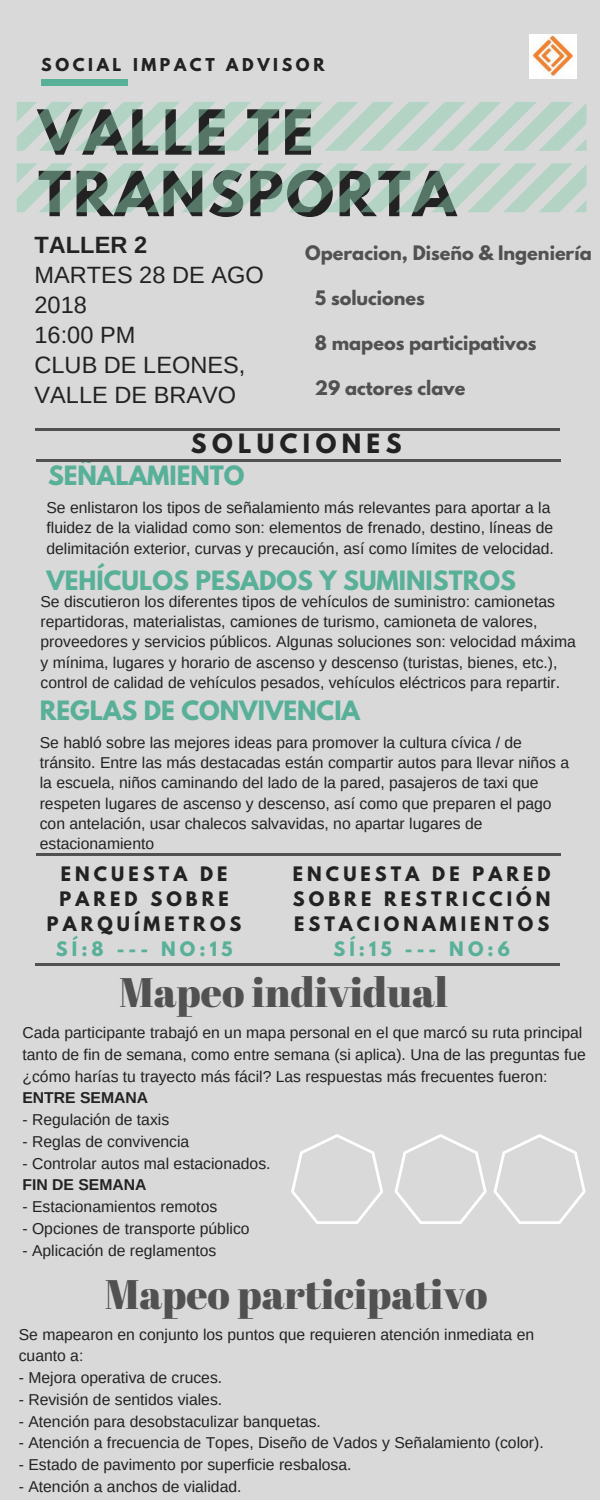
<style>
.page{position:relative;width:600px;height:1500px;background:#d9d9d9}
.page>*{position:absolute;margin:0;border:0;box-sizing:border-box;transform-origin:0 0}
.t1{font:700 55px/61.5px "League Spartan";letter-spacing:.04em;color:#222}
.t2{font:41.3px "Abril Fatface";color:#515151}
.t3{font:700 23.6px "League Spartan";color:#58b098}
.t4{font:23.6px/30px "Arimo";color:#222}
.t5{font:700 23.6px "League Spartan";letter-spacing:.23em;color:#222}
.t6{font:700 23.6px "Arimo";color:#222}
.t7{font:700 17.7px/24.8px "League Spartan";letter-spacing:.23em;color:#222;text-align:center}
.t8{font:700 17.7px "League Spartan";color:#515151}
.t9{font:700 17.7px "League Spartan";letter-spacing:.23em;color:#58b098}
.t10{font:15.7px/20.2px "Arimo";color:#222}
.t11{font:700 15.7px "Arimo";color:#222}
.t12{font:700 15.7px "League Spartan";letter-spacing:.23em;color:#222}
</style>
<div class="page">
<div style="left:41px;top:79px;width:86px;height:7px;background:#58b098"></div>
<hr style="left:36px;top:460px;width:525px;height:2px;background:#515151">
<hr style="left:35px;top:428px;width:524px;height:2px;background:#515151">
<hr style="left:35px;top:963px;width:524px;height:2px;background:#515151">
<hr style="left:36px;top:854px;width:525px;height:2px;background:#515151">
<img style="left:530px;top:34px;width:47px;height:45px">
<svg style="left:17px;top:163px;width:570px;height:49px"></svg>
<svg style="left:17px;top:102px;width:570px;height:49px"></svg>
<svg style="left:291px;top:1134px;width:92px;height:90px"></svg>
<svg style="left:395px;top:1134px;width:92px;height:90px"></svg>
<svg style="left:494px;top:1134px;width:92px;height:90px"></svg>
<p class="t12" style="left:41px;top:56px;width:285px">SOCIAL IMPACT ADVISOR</p>
<h1 class="t1" style="left:38px;top:109px;width:419px">VALLE TE<br>TRANSPORTA</h1>
<h3 class="t6" style="left:34px;top:232px;width:114px">TALLER 2</h3>
<h3 class="t4" style="left:34px;top:260px;width:231px">MARTES 28 DE AGO<br>2018<br>16:00 PM<br>CLUB DE LEONES,<br>VALLE DE BRAVO</h3>
<p class="t8" style="left:305px;top:244px;width:288px">Operacion, Diseño &amp; Ingeniería</p>
<p class="t8" style="left:315px;top:289px;width:112px">5 soluciones</p>
<p class="t8" style="left:315px;top:334px;width:223px">8 mapeos participativos</p>
<p class="t8" style="left:315px;top:379px;width:152px">29 actores clave</p>
<h3 class="t5" style="left:191px;top:432px;width:212px">SOLUCIONES</h3>
<h3 class="t3" style="left:48px;top:464px;width:198px">SEÑALAMIENTO</h3>
<p class="t10" style="left:46px;top:497px;width:509px">Se enlistaron los tipos de señalamiento más relevantes para aportar a la fluidez de la vialidad como son: elementos de frenado, destino, líneas de delimitación exterior, curvas y precaución, así como límites de velocidad.</p>
<h3 class="t3" style="left:46px;top:568px;width:471px">VEHÍCULOS PESADOS Y SUMINISTROS</h3>
<p class="t10" style="left:40px;top:591px;width:537px">Se discutieron los diferentes tipos de vehículos de suministro: camionetas repartidoras, materialistas, camiones de turismo, camioneta de valores, proveedores y servicios públicos. Algunas soluciones son: velocidad máxima y mínima, lugares y horario de ascenso y descenso (turistas, bienes, etc.), control de calidad de vehículos pesados, vehículos eléctricos para repartir.</p>
<h3 class="t3" style="left:40px;top:699px;width:322px">REGLAS DE CONVIVENCIA</h3>
<p class="t10" style="left:40px;top:732px;width:531px">Se habló sobre las mejores ideas para promover la cultura cívica / de tránsito. Entre las más destacadas están compartir autos para llevar niños a la escuela, niños caminando del lado de la pared, pasajeros de taxi que respeten lugares de ascenso y descenso, así como que preparen el pago con antelación, usar chalecos salvavidas, no apartar lugares de estacionamiento</p>
<p class="t7" style="left:47px;top:864px;width:196px">ENCUESTA DE<br>PARED SOBRE<br>PARQUÍMETROS</p>
<p class="t9" style="left:56px;top:940px;width:178px">SÍ:8 --- NO:15</p>
<p class="t7" style="left:293px;top:864px;width:259px;text-align:justify">ENCUESTA DE PARED SOBRE RESTRICCIÓN ESTACIONAMIENTOS</p>
<p class="t9" style="left:333px;top:940px;width:178px">SÍ:15 --- NO:6</p>
<h2 class="t2" style="left:119px;top:964px;width:330px">Mapeo individual</h2>
<p class="t10" style="left:22px;top:1022px;width:565px;line-height:21.8px">Cada participante trabajó en un mapa personal en el que marcó su ruta principal tanto de fin de semana, como entre semana (si aplica). Una de las preguntas fue ¿cómo harías tu trayecto más fácil? Las respuestas más frecuentes fueron:</p>
<p class="t11" style="left:22px;top:1089px;width:127px">ENTRE SEMANA</p>
<p class="t10" style="left:22px;top:1109px;width:148px">- Regulación de taxis</p>
<p class="t10" style="left:22px;top:1131px;width:168px">- Reglas de convivencia</p>
<p class="t10" style="left:22px;top:1153px;width:250px">- Controlar autos mal estacionados.</p>
<p class="t11" style="left:22px;top:1176px;width:125px">FIN DE SEMANA</p>
<p class="t10" style="left:22px;top:1196px;width:196px">- Estacionamientos remotos</p>
<p class="t10" style="left:22px;top:1218px;width:229px">- Opciones de transporte público</p>
<p class="t10" style="left:22px;top:1240px;width:195px">- Aplicación de reglamentos</p>
<h2 class="t2" style="left:105px;top:1265px;width:384px">Mapeo participativo</h2>
<p class="t10" style="left:19px;top:1323px;width:517px;line-height:21.8px">Se mapearon en conjunto los puntos que requieren atención inmediata en cuanto a:</p>
<p class="t10" style="left:19px;top:1367px;width:205px">- Mejora operativa de cruces.</p>
<p class="t10" style="left:19px;top:1389px;width:205px">- Revisión de sentidos viales.</p>
<p class="t10" style="left:19px;top:1411px;width:304px">- Atención para desobstaculizar banquetas.</p>
<p class="t10" style="left:19px;top:1433px;width:526px">- Atención a frecuencia de Topes, Diseño de Vados y Señalamiento (color).</p>
<p class="t10" style="left:19px;top:1454px;width:334px">- Estado de pavimento por superficie resbalosa.</p>
<p class="t10" style="left:19px;top:1476px;width:224px">- Atención a anchos de vialidad.</p>
</div>
